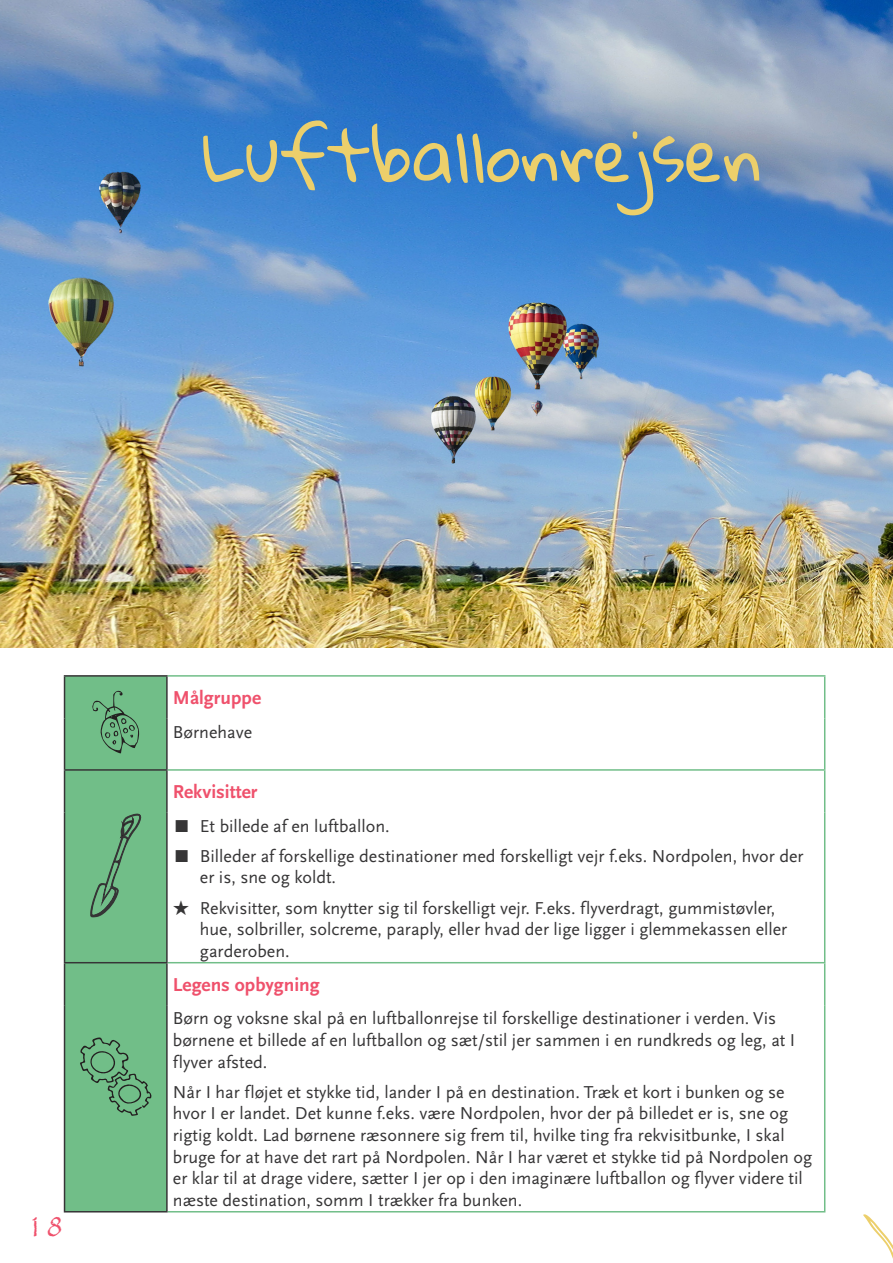
<style>
.page{position:relative;width:893px;height:1263px;background:#fff}
.page>*{position:absolute;margin:0;border:0;box-sizing:border-box;transform-origin:0 0}
.t1{font:69px "Gloria Hallelujah";color:#eccf6b}
.t2{font:34.5px "Papyrus";color:#ef516c}
.t3{font:700 19.5px "Scala Sans OT";color:#ef516c}
.Tekstboks_brødtekst{font:18px/21.6px "Scala Sans OT";color:#363536}
</style>
<div class="page">
<img style="left:0;top:0;width:893px;height:647px">
<div style="left:65px;top:677px;width:101px;height:534px;background:#71be88"></div>
<hr style="left:168px;top:675px;width:657px;height:2px;background:#71be88">
<hr style="left:824px;top:677px;width:1px;height:41px;background:#71be88">
<hr style="left:824px;top:718px;width:1px;height:51px;background:#71be88">
<hr style="left:168px;top:769px;width:657px;height:2px;background:#71be88">
<hr style="left:824px;top:771px;width:1px;height:41px;background:#71be88">
<hr style="left:824px;top:812px;width:1px;height:150px;background:#71be88">
<hr style="left:168px;top:962px;width:657px;height:1px;background:#71be88">
<hr style="left:824px;top:963px;width:1px;height:42px;background:#71be88">
<hr style="left:824px;top:1005px;width:1px;height:206px;background:#71be88">
<hr style="left:168px;top:1211px;width:657px;height:1px;background:#71be88">
<hr style="left:64px;top:675px;width:104px;height:2px;background:#363536">
<hr style="left:64px;top:677px;width:1px;height:41px;background:#363536">
<hr style="left:166px;top:677px;width:2px;height:41px;background:#363536">
<hr style="left:64px;top:718px;width:1px;height:51px;background:#363536">
<hr style="left:166px;top:718px;width:2px;height:51px;background:#363536">
<hr style="left:64px;top:769px;width:104px;height:2px;background:#363536">
<hr style="left:64px;top:771px;width:1px;height:41px;background:#363536">
<hr style="left:166px;top:771px;width:2px;height:41px;background:#363536">
<hr style="left:64px;top:812px;width:1px;height:150px;background:#363536">
<hr style="left:166px;top:812px;width:2px;height:150px;background:#363536">
<hr style="left:64px;top:962px;width:104px;height:1px;background:#363536">
<hr style="left:64px;top:963px;width:1px;height:42px;background:#363536">
<hr style="left:166px;top:963px;width:2px;height:42px;background:#363536">
<hr style="left:64px;top:1005px;width:1px;height:206px;background:#363536">
<hr style="left:166px;top:1005px;width:2px;height:206px;background:#363536">
<hr style="left:64px;top:1211px;width:104px;height:1px;background:#363536">
<svg style="left:92px;top:690px;width:47px;height:63px;background:#66a879"></svg>
<svg style="left:90px;top:813px;width:51px;height:104px;background:#68ab7c"></svg>
<svg style="left:80px;top:1037px;width:72px;height:79px;background:#67ab7b"></svg>
<svg style="left:863px;top:1214px;width:30px;height:45px"></svg>
<p class="t1" style="left:203px;top:118px;width:560px">Luftballonrejsen</p>
<h2 class="t2" style="left:26px;top:1204px;width:41px">18</h2>
<p class="t3" style="left:173px;top:687px;width:90px">Målgruppe</p>
<p class="Tekstboks_brødtekst" style="left:173px;top:721px;width:81px">Børnehave</p>
<p class="t3" style="left:173px;top:781px;width:86px">Rekvisitter</p>
<p class="Tekstboks_brødtekst" style="left:173px;top:815px;width:218px">■ Et billede af en luftballon.</p>
<p class="Tekstboks_brødtekst" style="left:200px;top:845px;width:605px;text-indent:-27px">■ Billeder af forskellige destinationer med forskelligt vejr f.eks. Nordpolen, hvor der er is, sne og koldt.</p>
<p class="Tekstboks_brødtekst" style="left:200px;top:897px;width:589px;text-indent:-27px">★ Rekvisitter, som knytter sig til forskelligt vejr. F.eks. flyverdragt, gummistøvler, hue, solbriller, solcreme, paraply, eller hvad der lige ligger i glemmekassen eller garderoben.</p>
<p class="t3" style="left:173px;top:974px;width:148px">Legens opbygning</p>
<p class="Tekstboks_brødtekst" style="left:173px;top:1008px;width:624px">Børn og voksne skal på en luftballonrejse til forskellige destinationer i verden. Vis børnene et billede af en luftballon og sæt/stil jer sammen i en rundkreds og leg, at I flyver afsted.</p>
<p class="Tekstboks_brødtekst" style="left:173px;top:1081px;width:641px">Når I har fløjet et stykke tid, lander I på en destination. Træk et kort i bunken og se hvor I er landet. Det kunne f.eks. være Nordpolen, hvor der på billedet er is, sne og rigtig koldt. Lad børnene ræsonnere sig frem til, hvilke ting fra rekvisitbunke, I skal bruge for at have det rart på Nordpolen. Når I har været et stykke tid på Nordpolen og er klar til at drage videre, sætter I jer op i den imaginære luftballon og flyver videre til næste destination, somm I trækker fra bunken.</p>
</div>
